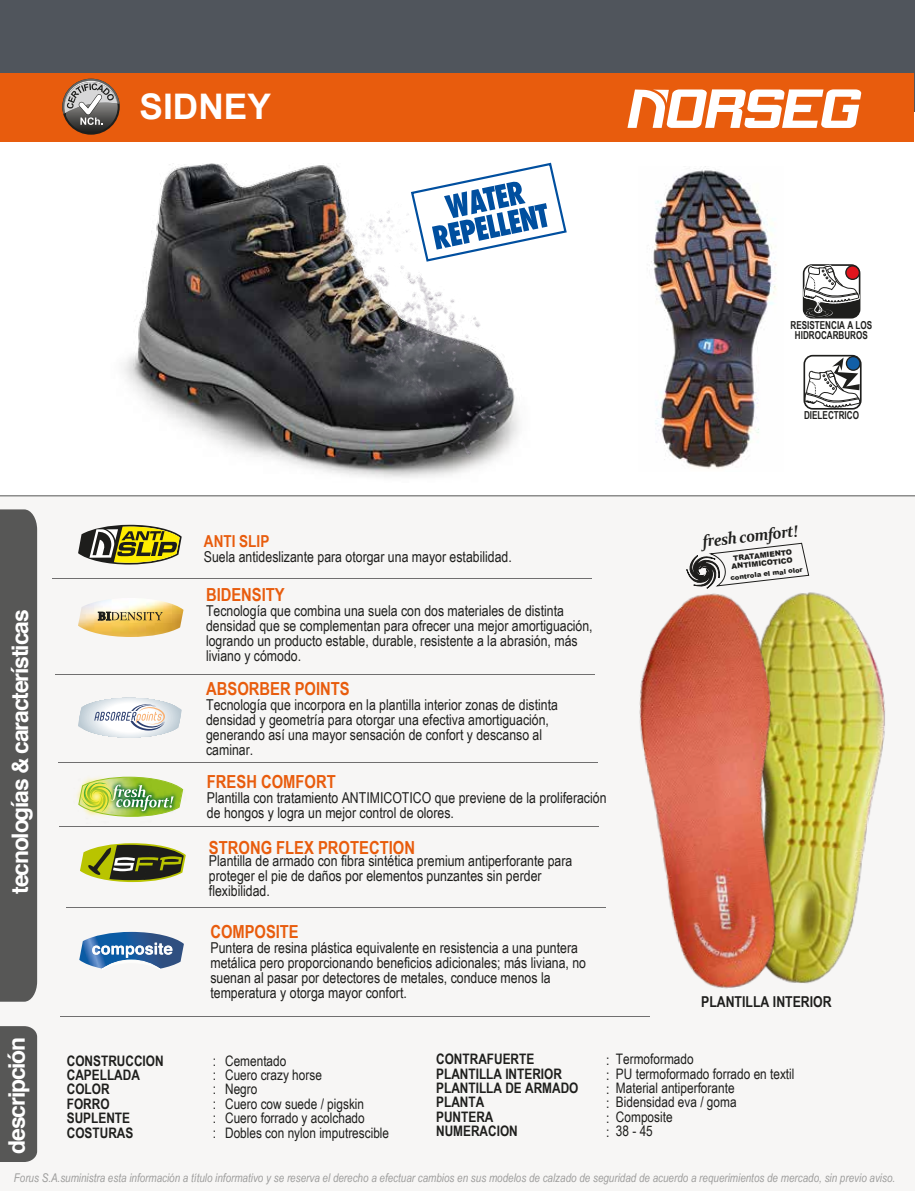
<style>
.page{position:relative;width:915px;height:1191px;background:#fff}
.page>*{position:absolute;margin:0;border:0;box-sizing:border-box;transform-origin:0 0}
.t1{font:700 35.25px "Arial";color:#fff}
.t2{font:700 22.8px "Helvetica";letter-spacing:-.05em;color:#fff}
.t3{font:700 18px "Arial Narrow";color:#e85c0d}
.t4{font:italic 700 16.8px "Constantia";color:#1d1d1b;scale:.9 1}
.t5{font:700 16.5px "Arial Narrow";color:#e85c0d}
.t6{font:15px/15px "Arial Narrow";color:#1e1e1c}
.t7{font:15px/15px "Arial Narrow";color:#1f1f1d}
.t8{font:700 15px "Arial Narrow";color:#1e1e1c}
.t9{font:14.4px/14.4px "Arial Narrow";color:#1e1e1c}
.t10{font:700 14.4px/14.4px "Arial Narrow";color:#1e1e1c}
.t11{font:italic 12px "Arial Narrow";color:#9d9d9c}
.t12{font:700 10.95px/9.9px "Arial Narrow";color:#1f1f1d;text-align:center;scale:.9 1}
.t13{font:900 7.35px/7.9px "Arial";color:#1d1d1b;text-align:center}
.t14{font:900 6.75px "Arial";color:#1d1d1b}
</style>
<div class="page">
<img style="left:81px;top:141px;width:133px;height:299px">
<img style="left:651px;top:166px;width:126px;height:303px">
<div style="left:0;top:0;width:914px;height:112px;background:#50555c"></div>
<div style="left:0;top:495px;width:914px;height:696px;background:#f7f6f5"></div>
<hr style="left:61px;top:1016px;width:589px;height:1px;background:#706f6f">
<div style="left:1px;top:73px;width:912px;height:68px;background:#e85c0d"></div>
<div style="left:0;top:1026px;width:37px;height:136px;background:#575756"></div>
<div style="left:0;top:509px;width:37px;height:492px;background:#575756"></div>
<svg style="left:627px;top:89px;width:234px;height:39px"></svg>
<img style="left:26px;top:728px;width:115px;height:139px">
<img style="left:78px;top:776px;width:105px;height:41px">
<hr style="left:58px;top:762px;width:539px;height:1px;background:#706f6f">
<hr style="left:0;top:495px;width:914px;height:1px;background:#575756">
<svg style="left:78px;top:698px;width:104px;height:39px"></svg>
<img style="left:214px;top:141px;width:395px;height:356px">
<img style="left:78px;top:601px;width:105px;height:36px">
<svg style="left:98px;top:611px;width:65px;height:9px"></svg>
<svg style="left:79px;top:932px;width:105px;height:37px"></svg>
<hr style="left:66px;top:907px;width:539px;height:1px;background:#706f6f">
<hr style="left:59px;top:826px;width:539px;height:1px;background:#706f6f">
<svg style="left:80px;top:843px;width:106px;height:39px"></svg>
<img style="left:817px;top:593px;width:68px;height:388px">
<img style="left:639px;top:592px;width:178px;height:397px">
<svg style="left:78px;top:524px;width:104px;height:40px"></svg>
<svg style="left:802px;top:264px;width:59px;height:55px"></svg>
<svg style="left:845px;top:266px;width:14px;height:13px"></svg>
<div style="left:844px;top:265px;width:15px;height:15px;border:1px solid #1f1f1d;border-radius:50%"></div>
<div style="left:803px;top:355px;width:58px;height:54px;border:2px solid #1f1f1d;border-radius:8px"></div>
<svg style="left:804px;top:357px;width:56px;height:53px"></svg>
<svg style="left:846px;top:356px;width:13px;height:14px"></svg>
<div style="left:845px;top:356px;width:15px;height:15px;border:1px solid #1f1f1d;border-radius:50%"></div>
<svg style="left:62px;top:79px;width:57px;height:53px"></svg>
<hr style="left:55px;top:674px;width:539px;height:1px;background:#706f6f">
<hr style="left:52px;top:578px;width:539px;height:1px;background:#706f6f">
<svg style="left:686px;top:542px;width:123px;height:47px"></svg>
<h1 class="t1" style="left:139px;top:83px;width:133px">SIDNEY</h1>
<p class="t12" style="left:790px;top:320px;width:92px">RESISTENCIA A LOS<br>HIDROCARBUROS</p>
<p class="t12" style="left:803px;top:410px;width:62px">DIELECTRICO</p>
<h2 class="t2" style="left:2px;top:894px;width:286px;rotate:-90deg">tecnologías &amp; características</h2>
<h2 class="t2" style="left:-2px;top:1153px;width:118px;rotate:-90deg">descripción</h2>
<p class="t5" style="left:204px;top:529px;width:67px">ANTI SLIP</p>
<p class="t6" style="left:204px;top:549px;width:309px">Suela antideslizante para otorgar una mayor estabilidad.</p>
<p class="t3" style="left:206px;top:581px;width:80px">BIDENSITY</p>
<p class="t7" style="left:206px;top:602px;width:388px">Tecnología que combina una suela con dos materiales de distinta densidad que se complementan para ofrecer una mejor amortiguación, logrando un producto estable, durable, resistente a la abrasión, más liviano y cómodo.</p>
<p class="t3" style="left:206px;top:675px;width:145px">ABSORBER POINTS</p>
<p class="t7" style="left:206px;top:697px;width:353px">Tecnología que incorpora en la plantilla interior zonas de distinta densidad y geometría para otorgar una efectiva amortiguación, generando así una mayor sensación de confort y descanso al caminar.</p>
<p class="t3" style="left:207px;top:768px;width:130px">FRESH COMFORT</p>
<p class="t6" style="left:207px;top:790px;width:401px">Plantilla con tratamiento ANTIMICOTICO que previene de la proliferación de hongos y logra un mejor control de olores.</p>
<p class="t3" style="left:209px;top:834px;width:207px">STRONG FLEX PROTECTION</p>
<p class="t6" style="left:209px;top:853px;width:365px">Plantilla de armado con fibra sintética premium antiperforante para proteger el pie de daños por elementos punzantes sin perder flexibilidad.</p>
<p class="t3" style="left:210px;top:917px;width:90px">COMPOSITE</p>
<p class="t6" style="left:210px;top:939px;width:377px">Puntera de resina plástica equivalente en resistencia a una puntera metálica pero proporcionando beneficios adicionales; más liviana, no suenan al pasar por detectores de metales, conduce menos la temperatura y otorga mayor confort.</p>
<p class="t4" style="left:701px;top:529px;width:108px;rotate:-6deg">fresh comfort!</p>
<p class="t13" style="left:730px;top:554px;width:63px;rotate:-6deg">TRATAMIENTO<br>ANTIMICOTICO</p>
<p class="t14" style="left:729px;top:573px;width:74px;rotate:-7deg">controla el mal olor</p>
<p class="t8" style="left:700px;top:990px;width:132px">PLANTILLA INTERIOR</p>
<p class="t10" style="left:67px;top:1052px;width:98px">CONSTRUCCION<br>CAPELLADA<br>COLOR<br>FORRO<br>SUPLENTE<br>COSTURAS</p>
<p class="t9" style="left:213px;top:1052px;width:5px;text-align:justify">: : : : : :</p>
<p class="t9" style="left:225px;top:1052px;width:165px">Cementado<br>Cuero crazy horse<br>Negro<br>Cuero cow suede / pigskin<br>Cuero forrado y acolchado<br>Dobles con nylon imputrescible</p>
<p class="t10" style="left:436px;top:1051px;width:144px">CONTRAFUERTE<br>PLANTILLA INTERIOR<br>PLANTILLA DE ARMADO<br>PLANTA<br>PUNTERA<br>NUMERACION</p>
<p class="t9" style="left:606px;top:1051px;width:190px">: Termoformado<br>: PU termoformado forrado en textil : Material antiperforante<br>: Bidensidad eva / goma<br>: Composite<br>: 38 - 45</p>
<p class="t11" style="left:14px;top:1168px;width:882px">Forus S.A.suministra esta información a título informativo y se reserva el derecho a efectuar cambios en sus modelos de calzado de seguridad de acuerdo a requerimientos de mercado, sin previo aviso.</p>
</div>
